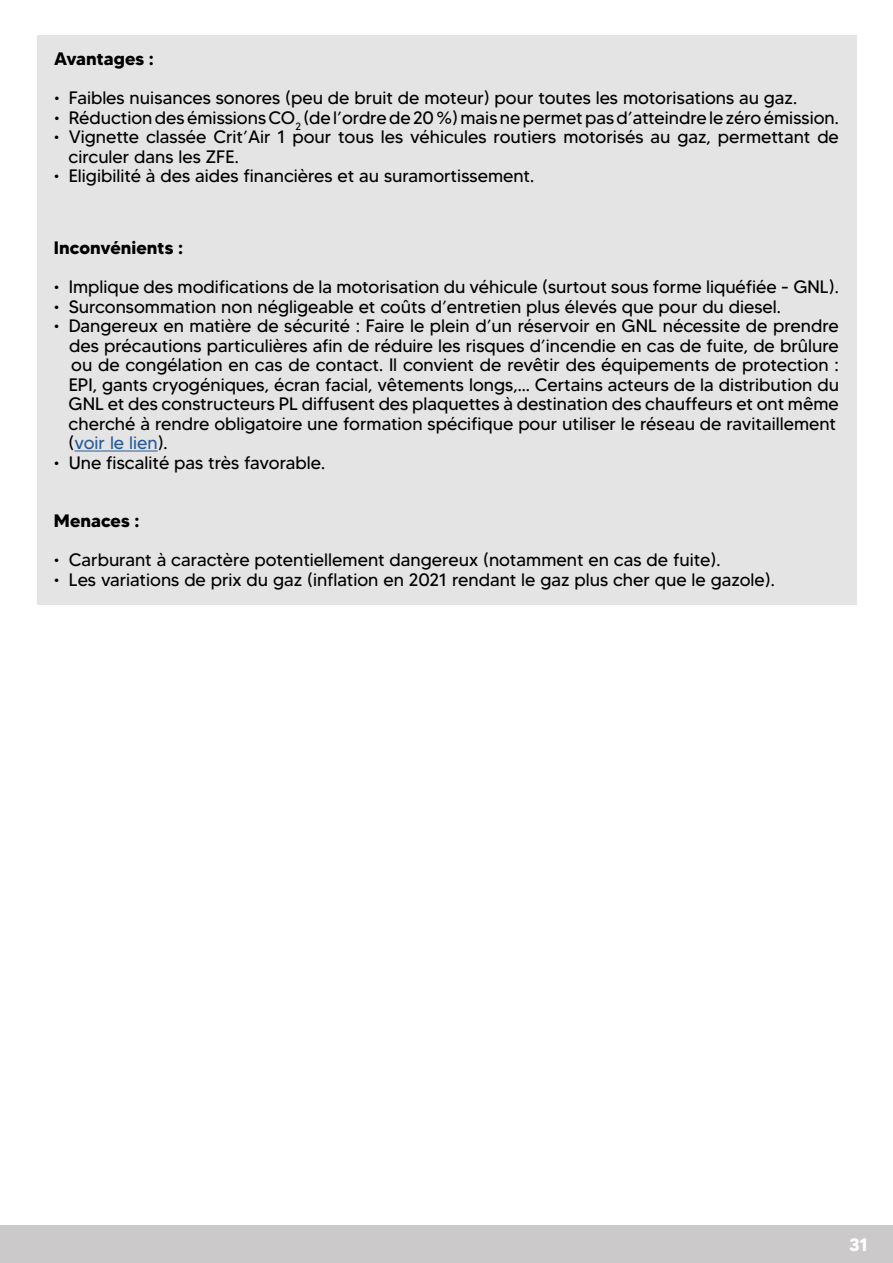
<style>
.page{position:relative;width:893px;height:1263px;background:#fff}
.page>*{position:absolute;margin:0;border:0;box-sizing:border-box;transform-origin:0 0}
.t1{font:18px/19.5px "MADETOMMY";color:#000}
.t2{font:700 18px "MADETOMMY";color:#000}
.t3{font:700 18px "MADETOMMY";color:#fff}
.s1{color:#275b9b}
</style>
<div class="page">
<div style="left:0;top:1225px;width:893px;height:38px;background:#cbc9c9"></div>
<div style="left:37px;top:35px;width:819px;height:569px;background:#e5e4e4"></div>
<hr style="left:75px;top:450px;width:83px;height:1px;background:#275b9b">
<p class="t2" style="left:54px;top:48px;width:101px">Avantages :</p>
<p class="t1" style="left:54px;top:88px;width:745px">• Faibles nuisances sonores (peu de bruit de moteur) pour toutes les motorisations au gaz.</p>
<p class="t1" style="left:54px;top:107px;width:786px">• Réduction des émissions CO<sub>2</sub> (de l’ordre de 20%) mais ne permet pas d’atteindre le zéro émission.</p>
<p class="t1" style="left:69px;top:127px;width:772px;text-indent:-15px">• Vignette classée Crit’Air 1 pour tous les véhicules routiers motorisés au gaz, permettant de circuler dans les ZFE.</p>
<p class="t1" style="left:54px;top:166px;width:482px">• Eligibilité à des aides financières et au suramortissement.</p>
<p class="t2" style="left:54px;top:237px;width:131px">Inconvénients :</p>
<p class="t1" style="left:54px;top:277px;width:786px">• Implique des modifications de la motorisation du véhicule (surtout sous forme liquéfiée - GNL).</p>
<p class="t1" style="left:54px;top:296px;width:728px">• Surconsommation non négligeable et coûts d’entretien plus élevés que pour du diesel.</p>
<p class="t1" style="left:69px;top:316px;width:772px;text-indent:-15px">• Dangereux en matière de sécurité : Faire le plein d’un réservoir en GNL nécessite de prendre des précautions particulières afin de réduire les risques d’incendie en cas de fuite, de brûlure ou de congélation en cas de contact. Il convient de revêtir des équipements de protection :<br>EPI, gants cryogéniques, écran facial, vêtements longs,… Certains acteurs de la distribution du GNL et des constructeurs PL diffusent des plaquettes à destination des chauffeurs et ont même cherché à rendre obligatoire une formation spécifique pour utiliser le réseau de ravitaillement (<span class="s1">voir le lien</span>).</p>
<p class="t1" style="left:54px;top:452px;width:273px">• Une fiscalité pas très favorable.</p>
<p class="t2" style="left:54px;top:510px;width:87px">Menaces :</p>
<p class="t1" style="left:54px;top:550px;width:668px">• Carburant à caractère potentiellement dangereux (notamment en cas de fuite).</p>
<p class="t1" style="left:54px;top:569px;width:722px">• Les variations de prix du gaz (inflation en 2021 rendant le gaz plus cher que le gazole).</p>
<p class="t3" style="left:849px;top:1233px;width:20px">31</p>
</div>
